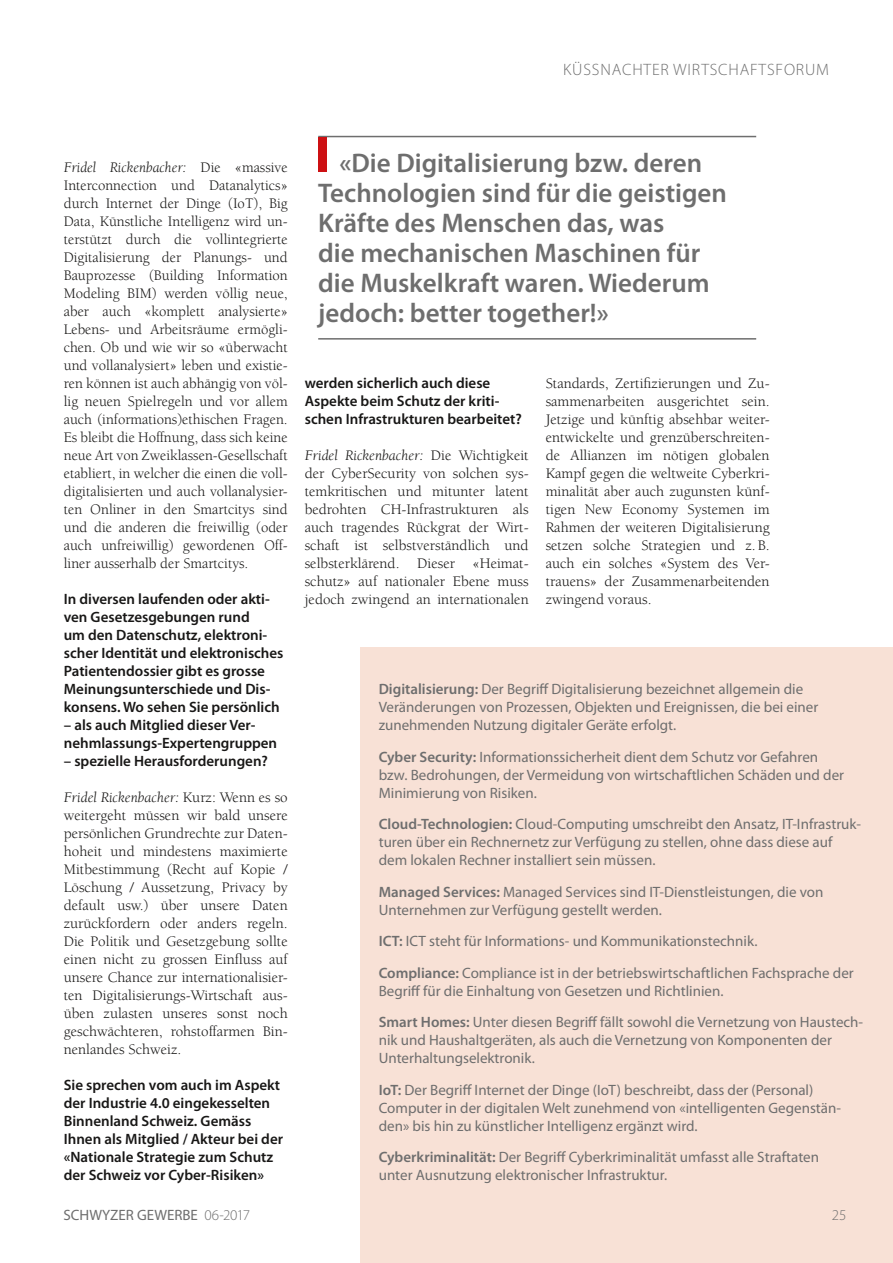
<style>
.page{position:relative;width:893px;height:1263px;background:#fff}
.page>*{position:absolute;margin:0;border:0;box-sizing:border-box;transform-origin:0 0}
.t1{font:600 27px/30px "Myriad Pro";color:#6e6e6e}
.t2{font:300 16.5px "Myriad Pro";letter-spacing:.05em;color:#6e6e6e}
.t3{font:15px/18px "Berkeley Std";color:#181716;text-align:justify}
.t4{font:15px/18px "Myriad Pro";color:#6e6e6e}
.t5{font:600 15px/18px "Myriad Pro";color:#181716}
.t6{font:300 15px "Myriad Pro";color:#6e6e6e}
.s1{font-style:italic}
.s2{font-weight:300}
.s3{font-weight:600}
</style>
<div class="page">
<div style="left:361px;top:648px;width:532px;height:615px;background:#f8e1d6"></div>
<hr style="left:318px;top:136px;width:438px;height:1px;background:#6e6e6e">
<hr style="left:318px;top:338px;width:438px;height:2px;background:#6e6e6e">
<div style="left:318px;top:137px;width:9px;height:35px;background:#cd1013"></div>
<p class="t2" style="left:563px;top:60px;width:267px">KÜSSNACHTER WIRTSCHAFTSFORUM</p>
<p class="t3" style="left:64px;top:158px;width:225px"><span class="s1">Fridel Rickenbacher:</span> Die «massive Interconnection und Datanalytics» durch Internet der Dinge (IoT), Big Data, Künstliche Intelligenz wird un&shy;terstützt durch die vollintegrierte Digitalisierung der Planungs- und Bauprozesse (Building Information Modeling BIM) werden völlig neue, aber auch «komplett analysierte» Lebens- und Arbeitsräume ermögli&shy;chen. Ob und wie wir so «überwacht und vollanalysiert» leben und existie&shy;ren können ist auch abhängig von völ&shy;lig neuen Spielregeln und vor allem auch (informations)ethischen Fragen.<br>Es bleibt die Hoffnung, dass sich keine neue Art von Zweiklassen-Gesellschaft etabliert, in welcher die einen die voll&shy;digitalisierten und auch vollanalysier&shy;ten Onliner in den Smartcitys sind und die anderen die freiwillig (oder auch unfreiwillig) gewordenen Off&shy;liner ausserhalb der Smartcitys.</p>
<p class="t5" style="left:64px;top:590px;width:221px">In diversen laufenden oder akti&shy;ven Gesetzesgebungen rund<br>um den Datenschutz, elektroni&shy;scher Identität und elektronisches<br>Patientendossier gibt es grosse<br>Meinungsunterschiede und Dis&shy;konsens. Wo sehen Sie persönlich</p>
<p class="t5" style="left:64px;top:716px;width:215px">– als auch Mitglied dieser Ver&shy;nehmlassungs-Expertengruppen</p>
<p class="t5" style="left:64px;top:752px;width:206px">– spezielle Herausforderungen?</p>
<p class="t3" style="left:64px;top:788px;width:225px"><span class="s1">Fridel Rickenbacher:</span> Kurz: Wenn es so weitergeht müssen wir bald unsere persönlichen Grundrechte zur Daten&shy;hoheit und mindestens maximierte Mitbestimmung (Recht auf Kopie / Löschung / Aussetzung, Privacy by default usw.) über unsere Daten zurückfordern oder anders regeln.<br>Die Politik und Gesetzgebung sollte einen nicht zu grossen Einfluss auf unsere Chance zur internationalisier&shy;ten Digitalisierungs-Wirtschaft aus&shy;üben zulasten unseres sonst noch geschwächteren, rohstoffarmen Bin&shy;nenlandes Schweiz.</p>
<p class="t5" style="left:64px;top:1076px;width:221px">Sie sprechen vom auch im Aspekt der Industrie 4.0 eingekesselten<br>Binnenland Schweiz. Gemäss<br>Ihnen als Mitglied / Akteur bei der «Nationale Strategie zum Schutz der Schweiz vor Cyber-Risiken»</p>
<p class="t4" style="left:64px;top:1207px;width:188px">SCHWYZER GEWERBE <span class="s2">06-2017</span></p>
<h1 class="t1" style="left:318px;top:148px;width:410px;text-indent:21px">«Die Digitalisierung bzw. deren<br>Technologien sind für die geistigen<br>Kräfte des Menschen das, was<br>die mechanischen Maschinen für die Muskelkraft waren. Wiederum jedoch: better together!»</h1>
<p class="t5" style="left:305px;top:374px;width:219px">werden sicherlich auch diese<br>Aspekte beim Schutz der kriti&shy;schen Infrastrukturen bearbeitet?</p>
<p class="t3" style="left:305px;top:446px;width:225px"><span class="s1">Fridel Rickenbacher:</span> Die Wichtigkeit der CyberSecurity von solchen sys&shy;temkritischen und mitunter latent bedrohten CH-Infrastrukturen als auch tragendes Rückgrat der Wirt&shy;schaft ist selbstverständlich und selbsterklärend. Dieser «Heimat&shy;schutz» auf nationaler Ebene muss jedoch zwingend an internationalen</p>
<p class="t3" style="left:546px;top:374px;width:225px">Standards, Zertifizierungen und Zu&shy;sammenarbeiten ausgerichtet sein.<br>Jetzige und künftig absehbar weiter&shy;entwickelte und grenzüberschreiten&shy;de Allianzen im nötigen globalen Kampf gegen die weltweite Cyberkri&shy;minalität aber auch zugunsten künf&shy;tigen New Economy Systemen im Rahmen der weiteren Digitalisierung setzen solche Strategien und z.B. auch ein solches «System des Ver&shy;trauens» der Zusammenarbeitenden zwingend voraus.</p>
<p class="t4" style="left:379px;top:680px;width:441px"><span class="s3">Digitalisierung:</span> Der Begriff Digitalisierung bezeichnet allgemein die<br>Veränderungen von Prozessen, Objekten und Ereignissen, die bei einer zunehmenden Nutzung digitaler Geräte erfolgt.</p>
<p class="t4" style="left:379px;top:748px;width:467px"><span class="s3">Cyber Security:</span> Informationssicherheit dient dem Schutz vor Gefahren bzw. Bedrohungen, der Vermeidung von wirtschaftlichen Schäden und der<br>Minimierung von Risiken.</p>
<p class="t4" style="left:379px;top:815px;width:484px"><span class="s3">Cloud-Technologien:</span> Cloud-Computing umschreibt den Ansatz, IT-Infrastruk&shy;turen über ein Rechnernetz zur Verfügung zu stellen, ohne dass diese auf dem lokalen Rechner installiert sein müssen.</p>
<p class="t4" style="left:379px;top:883px;width:446px"><span class="s3">Managed Services:</span> Managed Services sind IT-Dienstleistungen, die von<br>Unternehmen zur Verfügung gestellt werden.</p>
<p class="t4" style="left:379px;top:925px;width:476px;line-height:31.5px"><span class="s3">ICT:</span> ICT steht für Informations- und Kommunikationstechnik.<br><span class="s3">Compliance:</span> Compliance ist in der betriebswirtschaftlichen Fachsprache der</p>
<p class="t4" style="left:379px;top:975px;width:486px;line-height:31.5px">Begriff für die Einhaltung von Gesetzen und Richtlinien.<br><span class="s3">Smart Homes:</span> Unter diesen Begriff fällt sowohl die Vernetzung von Haustech-</p>
<p class="t4" style="left:379px;top:1031px;width:455px">nik und Haushaltgeräten, als auch die Vernetzung von Komponenten der<br>Unterhaltungselektronik.</p>
<p class="t4" style="left:379px;top:1081px;width:464px"><span class="s3">IoT:</span> Der Begriff Internet der Dinge (IoT) beschreibt, dass der (Personal)<br>Computer in der digitalen Welt zunehmend von «intelligenten Gegenstän&shy;den» bis hin zu künstlicher Intelligenz ergänzt wird.</p>
<p class="t4" style="left:379px;top:1148px;width:442px"><span class="s3">Cyberkriminalität:</span> Der Begriff Cyberkriminalität umfasst alle Straftaten unter Ausnutzung elektronischer Infrastruktur.</p>
<p class="t6" style="left:832px;top:1207px;width:16px">25</p>
</div>
